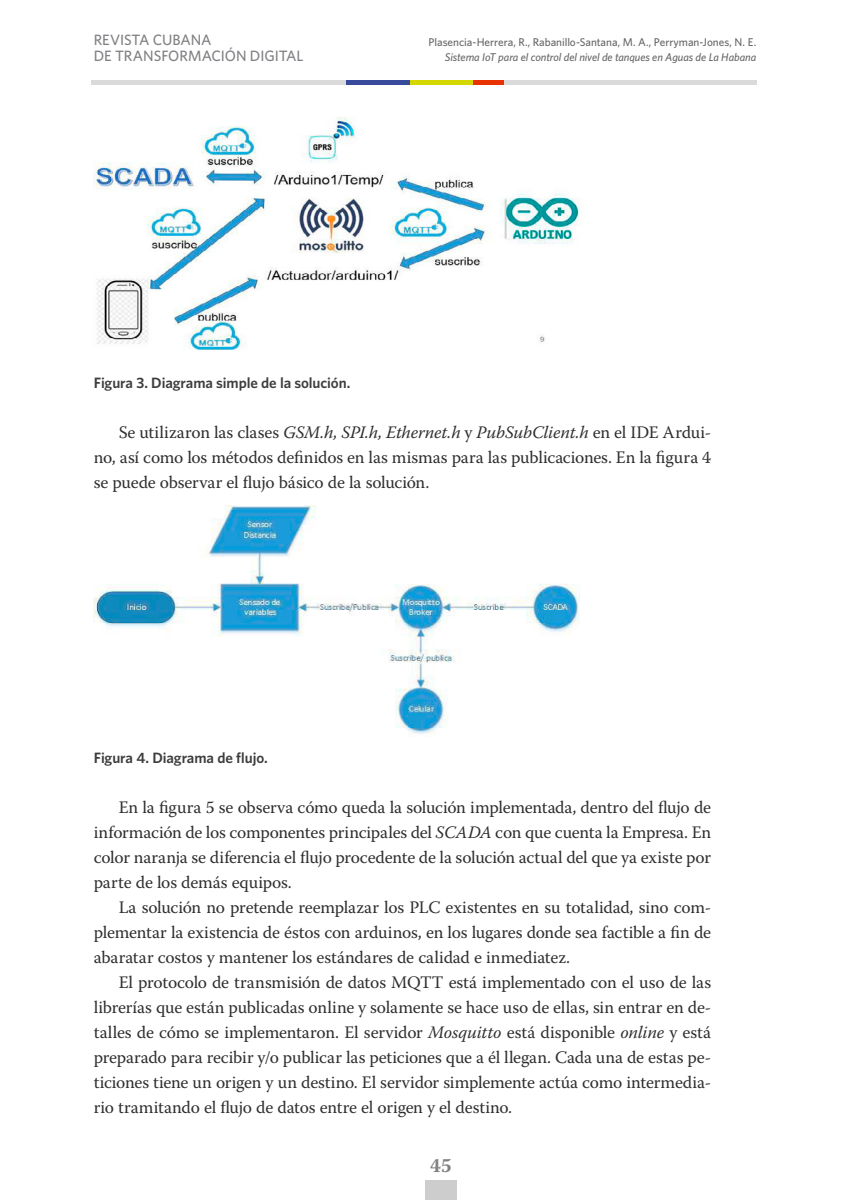
<style>
.page{position:relative;width:850px;height:1200px;background:#fff}
.page>*{position:absolute;margin:0;border:0;box-sizing:border-box;transform-origin:0 0}
.t1{font:700 20px "Warnock Pro";color:#818181}
._04_Cuerpo_sangría{font:17.5px/25px "Warnock Pro";letter-spacing:-.01em;color:#2f2f2f;text-align:justify}
._01_PIE_o_TITULO_de{font:600 15px "Whitney";letter-spacing:-.005em;color:#3d3d3d}
.t2{font:500 15px/16.2px "Whitney";letter-spacing:-.005em;color:#818084}
.t3{font:500 11.25px "Whitney";letter-spacing:-.005em;color:#666}
.t4{font:italic 500 11.25px "Whitney";letter-spacing:-.005em;color:#666}
.s1{font-style:italic}
</style>
<div class="page">
<div style="left:91px;top:80px;width:260px;height:5px;background:#dadada"></div>
<div style="left:425px;top:1180px;width:32px;height:20px;background:#cdcdcd"></div>
<div style="left:502px;top:80px;width:254px;height:5px;background:#dadada"></div>
<div style="left:472px;top:80px;width:32px;height:5px;background:#e83300"></div>
<div style="left:441px;top:80px;width:31px;height:5px;background:#d4d800"></div>
<div style="left:409px;top:80px;width:32px;height:5px;background:#d4d800"></div>
<div style="left:378px;top:80px;width:31px;height:5px;background:#374a9c"></div>
<div style="left:346px;top:80px;width:32px;height:5px;background:#374a9c"></div>
<img style="left:94px;top:506px;width:485px;height:228px">
<img style="left:94px;top:117px;width:485px;height:232px">
<p class="t2" style="left:94px;top:31px;width:211px">REVISTA CUBANA<br>DE TRANSFORMACIÓN DIGITAL</p>
<p class="t3" style="left:429px;top:35px;width:329px">Plasencia-Herrera, R., Rabanillo-Santana, M. A., Perryman-Jones, N. E.</p>
<p class="t4" style="left:445px;top:50px;width:313px">Sistema IoT para el control del nivel de tanques en Aguas de La Habana</p>
<p class="_01_PIE_o_TITULO_de" style="left:94px;top:373px;width:258px">Figura 3. Diagrama simple de la solución.</p>
<p class="_04_Cuerpo_sangría" style="left:94px;top:419px;width:619px;text-indent:25px">Se utilizaron las clases <span class="s1">GSM.h, SPI.h, Ethernet.h</span> y <span class="s1">PubSubClient.h</span> en el IDE Ardui&shy;no, así como los métodos definidos en las mismas para las publicaciones. En la figura 4 se puede observar el flujo básico de la solución.</p>
<p class="_01_PIE_o_TITULO_de" style="left:94px;top:748px;width:176px">Figura 4. Diagrama de flujo.</p>
<p class="_04_Cuerpo_sangría" style="left:94px;top:794px;width:619px;text-indent:25px">En la figura 5 se observa cómo queda la solución implementada, dentro del flujo de información de los componentes principales del <span class="s1">SCADA</span> con que cuenta la Empresa. En color naranja se diferencia el flujo procedente de la solución actual del que ya existe por parte de los demás equipos.</p>
<p class="_04_Cuerpo_sangría" style="left:94px;top:894px;width:619px;text-indent:25px">La solución no pretende reemplazar los PLC existentes en su totalidad, sino com&shy;plementar la existencia de éstos con arduinos, en los lugares donde sea factible a fin de abaratar costos y mantener los estándares de calidad e inmediatez.</p>
<p class="_04_Cuerpo_sangría" style="left:94px;top:969px;width:619px;text-indent:25px">El protocolo de transmisión de datos MQTT está implementado con el uso de las librerías que están publicadas online y solamente se hace uso de ellas, sin entrar en de&shy;talles de cómo se implementaron. El servidor <span class="s1">Mosquitto</span> está disponible <span class="s1">online</span> y está preparado para recibir y/o publicar las peticiones que a él llegan. Cada una de estas pe&shy;ticiones tiene un origen y un destino. El servidor simplemente actúa como intermedia&shy;rio tramitando el flujo de datos entre el origen y el destino.</p>
<p class="t1" style="left:430px;top:1154px;width:23px">45</p>
</div>
